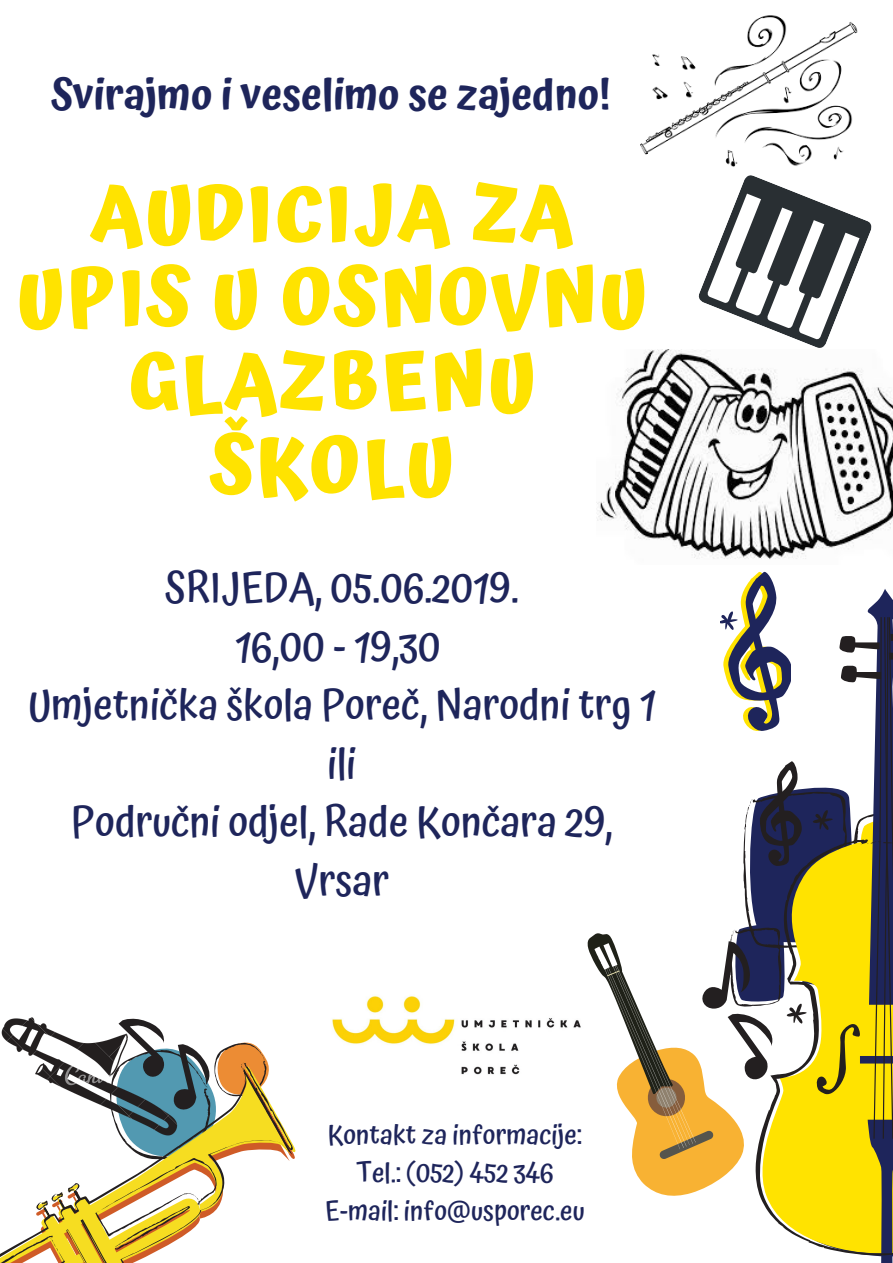
<style>
.page{position:relative;width:893px;height:1263px;background:#fff}
.page>*{position:absolute;margin:0;border:0;box-sizing:border-box;transform-origin:0 0}
.t1{font:700 78px/84px "Atma";letter-spacing:.03em;color:#ffe300;text-align:center}
.t2{font:500 42px/58.5px "Atma";color:#1e255b;text-align:center}
.t3{font:600 42px "Atma";color:#1e255b}
.t4{font:500 27px/37.7px "Atma";color:#1e255b;text-align:center}
</style>
<div class="page">
<img style="left:640px;top:15px;width:218px;height:152px">
<img style="left:596px;top:350px;width:297px;height:210px">
<svg style="left:698px;top:175px;width:174px;height:173px"></svg>
<svg style="left:0;top:1042px;width:296px;height:221px"></svg>
<img style="left:0;top:1017px;width:187px;height:157px">
<img style="left:332px;top:996px;width:209px;height:79px">
<svg style="left:546px;top:571px;width:347px;height:692px"></svg>
<p class="t3" style="left:51px;top:70px;width:561px">Svirajmo i veselimo se zajedno!</p>
<h1 class="t1" style="left:17px;top:171px;width:631px">AUDICIJA ZA<br>UPIS U OSNOVNU<br>GLAZBENU<br>ŠKOLU</h1>
<p class="t2" style="left:28px;top:558px;width:629px">SRIJEDA, 05.06.2019.<br>16,00 - 19,30<br>Umjetnička škola Poreč, Narodni trg 1 ili<br>Područni odjel, Rade Končara 29,<br>Vrsar</p>
<p class="t4" style="left:325px;top:1116px;width:261px">Kontakt za informacije:<br>Tel.: (052) 452 346<br>E-mail: info@usporec.eu</p>
</div>
